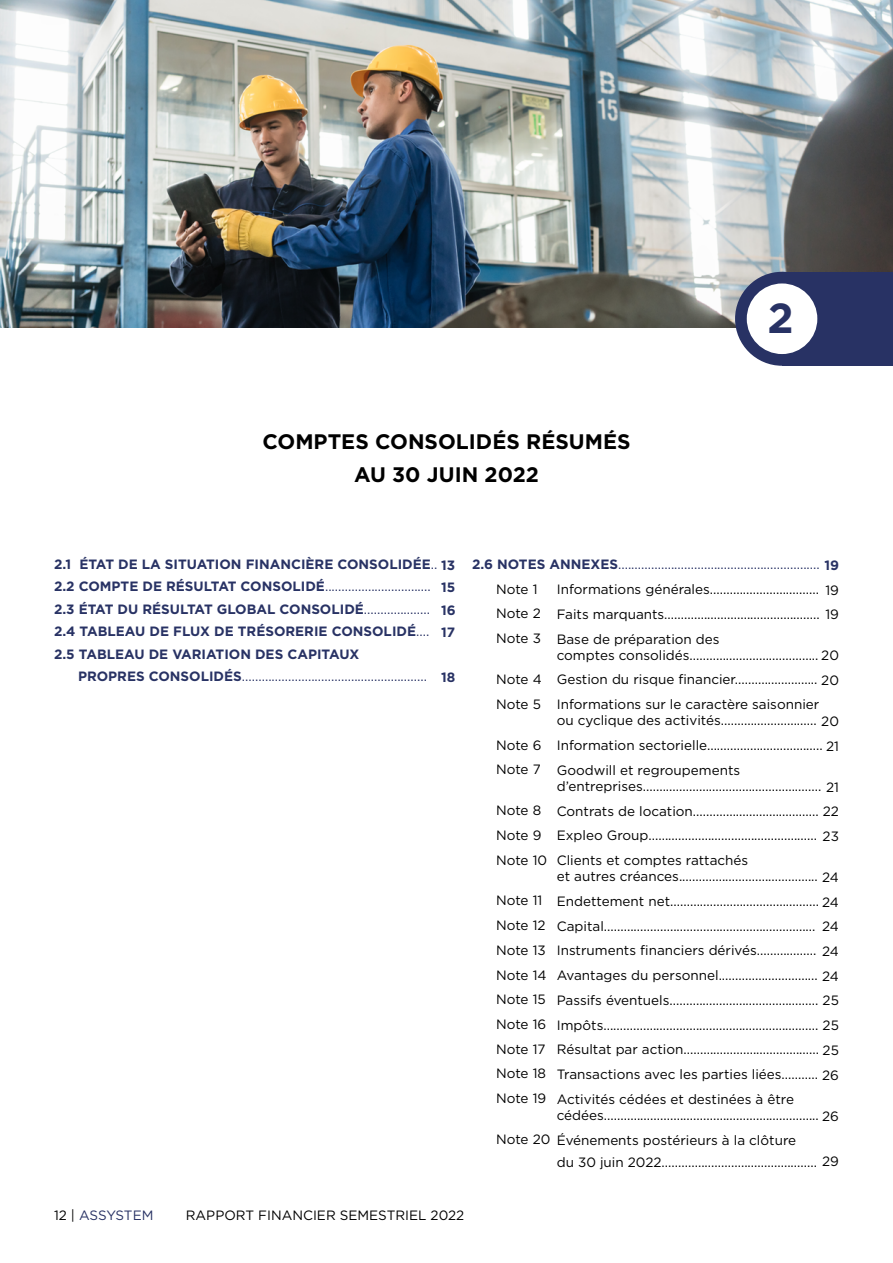
<style>
.page{position:relative;width:893px;height:1263px;background:#fff}
.page>*{position:absolute;margin:0;border:0;box-sizing:border-box;transform-origin:0 0}
.t1{font:700 42px "Gotham";color:#283264}
.t2{font:700 21px/33px "Gotham";color:#000;text-align:center}
.t3{font:13.5px/24.8px "Gotham";color:#000}
.t4{font:13.5px/24.8px "Gotham";color:#283264}
.t5{font:700 13.5px/22.5px "Gotham";color:#283264;text-align:justify}
.s1{font-weight:400}
.s2{font-weight:700}
.s3{color:#000}
</style>
<div class="page">
<img style="left:0;top:0;width:893px;height:327px">
<div style="left:735px;top:272px;width:94px;height:94px;background:#283264;border-radius:50%"></div>
<div style="left:782px;top:272px;width:111px;height:94px;background:#283264"></div>
<div style="left:747px;top:283px;width:70px;height:71px;background:#fff;border-radius:50%"></div>
<h2 class="t2" style="left:262px;top:425px;width:370px">COMPTES CONSOLIDÉS RÉSUMÉS<br>AU 30 JUIN 2022</h2>
<h1 class="t1" style="left:767px;top:290px;width:28px">2</h1>
<p class="t5" style="left:54px;top:553px;width:403px">2.1 ÉTAT DE LA SITUATION FINANCIÈRE CONSOLIDÉE<span class="s1">..</span> 13</p>
<p class="t4" style="left:54px;top:574px;width:378px"><span class="s2">2.2 COMPTE DE RÉSULTAT CONSOLIDÉ</span>................................</p>
<p class="t5" style="left:54px;top:598px;width:378px">2.3 ÉTAT DU RÉSULTAT GLOBAL CONSOLIDÉ<span class="s1">....................</span></p>
<p class="t5" style="left:54px;top:620px;width:377px">2.4 TABLEAU DE FLUX DE TRÉSORERIE CONSOLIDÉ<span class="s1">....</span></p>
<p class="t5" style="left:54px;top:643px;width:307px">2.5 TABLEAU DE VARIATION DES CAPITAUX</p>
<p class="t4" style="left:78px;top:664px;width:351px"><span class="s2">PROPRES CONSOLIDÉS</span>........................................................</p>
<p class="t5" style="left:441px;top:576px;width:16px">15<br>16<br>17</p>
<p class="t5" style="left:441px;top:666px;width:16px">18</p>
<p class="t4" style="left:496px;top:551px;width:344px;text-indent:-24px"><span class="s2">2.6 NOTES ANNEXES</span>............................................................. <span class="s2">19<br></span><span class="s3">Note 1<br>Note 2<br>Note 3</span></p>
<p class="t3" style="left:496px;top:666px;width:47px">Note 4<br>Note 5</p>
<p class="t3" style="left:496px;top:732px;width:47px">Note 6<br>Note 7</p>
<p class="t3" style="left:496px;top:798px;width:53px">Note 8<br>Note 9<br>Note 10</p>
<p class="t3" style="left:496px;top:888px;width:52px">Note 11<br>Note 12<br>Note 13<br>Note 14<br>Note 15<br>Note 16<br>Note 17<br>Note 18<br>Note 19</p>
<p class="t3" style="left:496px;top:1126px;width:56px">Note 20</p>
<p class="t3" style="left:557px;top:577px;width:264px">Informations générales.................................</p>
<p class="t3" style="left:557px;top:626px;width:164px">Base de préparation des</p>
<p class="t3" style="left:557px;top:578px;width:284px;line-height:24.2px;text-align:right">19<br>Faits marquants............................................... 19</p>
<p class="t3" style="left:557px;top:642px;width:284px">comptes consolidés....................................... 20<br>Gestion du risque financier......................... 20</p>
<p class="t3" style="left:557px;top:708px;width:284px">ou cyclique des activités............................. 20<br>Information sectorielle................................... 21</p>
<p class="t3" style="left:557px;top:773px;width:284px;text-align:justify">d’entreprises...................................................... 21<br>Contrats de location...................................... 22<br>Expleo Group................................................... 23</p>
<p class="t3" style="left:557px;top:864px;width:284px;text-align:right">et autres créances.......................................... 24<br>Endettement net............................................. 24<br>24<br>Instruments financiers dérivés.................. 24<br>Avantages du personnel.............................. 24<br>Passifs éventuels............................................. 25<br>Impôts................................................................. 25<br>Résultat par action......................................... 25<br>Transactions avec les parties liées........... 26</p>
<p class="t3" style="left:557px;top:1102px;width:284px">cédées................................................................. 26</p>
<p class="t3" style="left:822px;top:1148px;width:18px">29</p>
<p class="t3" style="left:557px;top:692px;width:264px">Informations sur le caractère saisonnier</p>
<p class="t3" style="left:557px;top:757px;width:185px">Goodwill et regroupements</p>
<p class="t3" style="left:557px;top:848px;width:193px">Clients et comptes rattachés</p>
<p class="t3" style="left:557px;top:913px;width:260px">Capital................................................................</p>
<p class="t3" style="left:557px;top:1086px;width:239px">Activités cédées et destinées à être</p>
<p class="t3" style="left:557px;top:1128px;width:262px;line-height:22.5px">Événements postérieurs à la clôture<br>du 30 juin 2022...............................................</p>
<p class="t4" style="left:54px;top:1202px;width:101px"><span class="s3">12 |</span> ASSYSTEM</p>
<p class="t3" style="left:186px;top:1202px;width:280px">RAPPORT FINANCIER SEMESTRIEL 2022</p>
</div>
